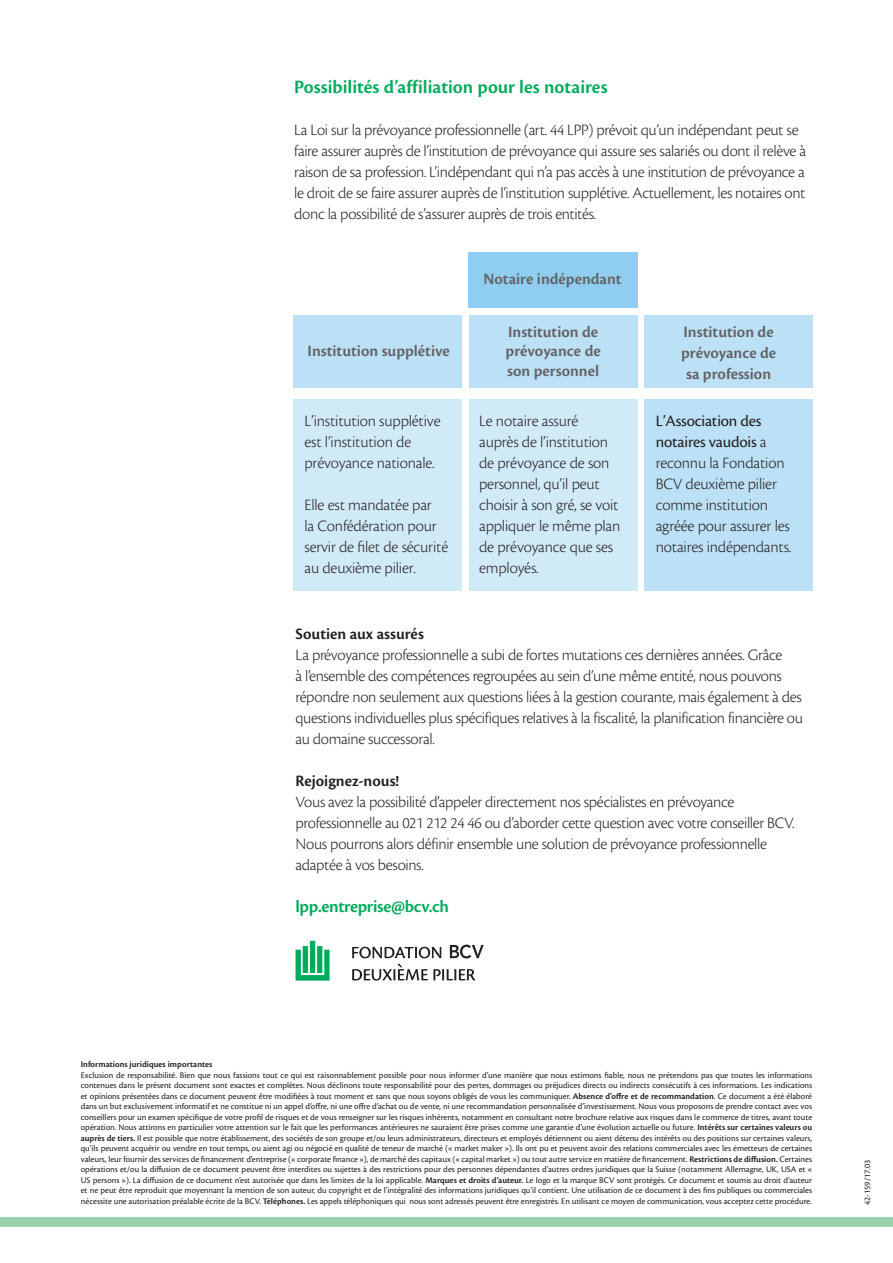
<style>
.page{position:relative;width:893px;height:1263px;background:#fff}
.page>*{position:absolute;margin:0;border:0;box-sizing:border-box;transform-origin:0 0}
.t1{font:600 19.5px "Cronos Pro";color:#00ab5b}
.t2{font:600 18px "Cronos Pro";letter-spacing:-.02em;color:#00ab5b}
.t3{font:300 16.5px/21px "Cronos Pro";letter-spacing:-.02em;color:#231f20}
.t4{font:600 16.5px/19.5px "Cronos Pro";color:#636366}
.t5{font:600 16.5px "Cronos Pro";color:#231f20}
.t6{font:9px/10.5px "Cronos Pro";color:#231f20;text-align:justify}
.t7{font:600 9px "Cronos Pro";color:#231f20}
.s1{font-weight:400}
.s2{font-weight:600}
</style>
<div class="page">
<div style="left:0;top:1217px;width:893px;height:10px;background:#9ad2ae"></div>
<div style="left:293px;top:316px;width:169px;height:72px;background:#bce0f5"></div>
<div style="left:469px;top:316px;width:168px;height:72px;background:#bce0f5"></div>
<div style="left:644px;top:316px;width:169px;height:72px;background:#bce0f5"></div>
<div style="left:468px;top:252px;width:169px;height:55px;background:#8fcef1"></div>
<div style="left:293px;top:399px;width:169px;height:191px;background:#d1eaf8"></div>
<div style="left:469px;top:399px;width:168px;height:191px;background:#d1eaf8"></div>
<div style="left:644px;top:399px;width:169px;height:191px;background:#bce0f5"></div>
<svg style="left:296px;top:941px;width:34px;height:40px"></svg>
<svg style="left:352px;top:944px;width:132px;height:37px"></svg>
<h1 class="t1" style="left:294px;top:76px;width:315px">Possibilités d’affiliation pour les notaires</h1>
<p class="t3" style="left:294px;top:119px;width:513px">La Loi sur la prévoyance professionnelle (art. 44 LPP) prévoit qu’un indépendant peut se faire assurer auprès de l’institution de prévoyance qui assure ses salariés ou dont il relève à raison de sa profession. L’indépendant qui n’a pas accès à une institution de prévoyance a le droit de se faire assurer auprès de l’institution supplétive. Actuellement, les notaires ont donc la possibilité de s’assurer auprès de trois entités.</p>
<h3 class="t4" style="left:308px;top:341px;width:144px">Institution supplétive</h3>
<h3 class="t3" style="left:304px;top:410px;width:138px">L’institution supplétive est l’institution de prévoyance nationale.</h3>
<h3 class="t3" style="left:304px;top:494px;width:145px">Elle est mandatée par<br>la Confédération pour servir de filet de sécurité au deuxième pilier.</h3>
<h3 class="t4" style="left:484px;top:270px;width:140px">Notaire indépendant</h3>
<h3 class="t4" style="left:506px;top:322px;width:97px">Institution de prévoyance de son personnel</h3>
<h3 class="t4" style="left:681px;top:321px;width:97px;line-height:21px;text-align:center">Institution de prévoyance de sa profession</h3>
<h3 class="t3" style="left:479px;top:410px;width:143px">Le notaire assuré auprès de l’institution de prévoyance de son personnel, qu’il peut choisir à son gré, se voit appliquer le même plan de prévoyance que ses employés.</h3>
<h3 class="t3" style="left:656px;top:410px;width:137px"><span class="s1">L’Association des notaires vaudois</span> a reconnu la Fondation<br>BCV deuxième pilier comme institution agréée pour assurer les notaires indépendants.</h3>
<h3 class="t5" style="left:296px;top:625px;width:130px">Soutien aux assurés</h3>
<p class="t3" style="left:296px;top:644px;width:509px">La prévoyance professionnelle a subi de fortes mutations ces dernières années. Grâce<br>à l’ensemble des compétences regroupées au sein d’une même entité, nous pouvons répondre non seulement aux questions liées à la gestion courante, mais également à des questions individuelles plus spécifiques relatives à la fiscalité, la planification financière ou au domaine successoral.</p>
<h3 class="t5" style="left:296px;top:772px;width:105px">Rejoignez-nous!</h3>
<p class="t3" style="left:296px;top:791px;width:500px">Vous avez la possibilité d’appeler directement nos spécialistes en prévoyance professionnelle au 021 212 24 46 ou d’aborder cette question avec votre conseiller BCV.<br>Nous pourrons alors définir ensemble une solution de prévoyance professionnelle adaptée à vos besoins.</p>
<h2 class="t2" style="left:296px;top:896px;width:155px">lpp.entreprise@bcv.ch</h2>
<p class="t7" style="left:81px;top:1059px;width:133px">Informations juridiques importantes</p>
<p class="t6" style="left:81px;top:1070px;width:734px">Exclusion de responsabilité. Bien que nous fassions tout ce qui est raisonnablement possible pour nous informer d’une manière que nous estimons fiable, nous ne prétendons pas que toutes les informations contenues dans le présent document sont exactes et complètes. Nous déclinons toute responsabilité pour des pertes, dommages ou préjudices directs ou indirects consécutifs à ces informations. Les indications et opinions présentées dans ce document peuvent être modifiées à tout moment et sans que nous soyons obligés de vous les communiquer. <span class="s2">Absence d’offre et de recommandation</span>. Ce document a été élaboré dans un but exclusivement informatif et ne constitue ni un appel d’offre, ni une offre d’achat ou de vente, ni une recommandation personnalisée d’investissement. Nous vous proposons de prendre contact avec vos conseillers pour un examen spécifique de votre profil de risques et de vous renseigner sur les risques inhérents, notamment en consultant notre brochure relative aux risques dans le commerce de titres, avant toute opération. Nous attirons en particulier votre attention sur le fait que les performances antérieures ne sauraient être prises comme une garantie d’une évolution actuelle ou future. <span class="s2">Intérêts sur certaines valeurs ou auprès de tiers.</span> Il est possible que notre établissement, des sociétés de son groupe et/ou leurs administrateurs, directeurs et employés détiennent ou aient détenu des intérêts ou des positions sur certaines valeurs, qu’ils peuvent acquérir ou vendre en tout temps, ou aient agi ou négocié en qualité de teneur de marché (« market maker »). Ils ont pu et peuvent avoir des relations commerciales avec les émetteurs de certaines valeurs, leur fournir des services de financement d’entreprise (« corporate finance »), de marché des capitaux (« capital market ») ou tout autre service en matière de financement. <span class="s2">Restrictions de diffusion.</span> Certaines opérations et/ou la diffusion de ce document peuvent être interdites ou sujettes à des restrictions pour des personnes dépendantes d’autres ordres juridiques que la Suisse (notamment Allemagne, UK, USA et « US persons »). La diffusion de ce document n’est autorisée que dans les limites de la loi applicable. <span class="s2">Marques et droits d’auteur.</span> Le logo et la marque BCV sont protégés. Ce document et soumis au droit d’auteur et ne peut être reproduit que moyennant la mention de son auteur, du copyright et de l’intégralité des informations juridiques qu’il contient. Une utilisation de ce document à des fins publiques ou commerciales nécessite une autorisation préalable écrite de la BCV. <span class="s2">Téléphones.</span> Les appels téléphoniques qui nous sont adressés peuvent être enregistrés. En utilisant ce moyen de communication, vous acceptez cette procédure.</p>
<p class="t6" style="left:862px;top:1205px;width:46px;rotate:-90deg">42-159/17.03</p>
</div>
